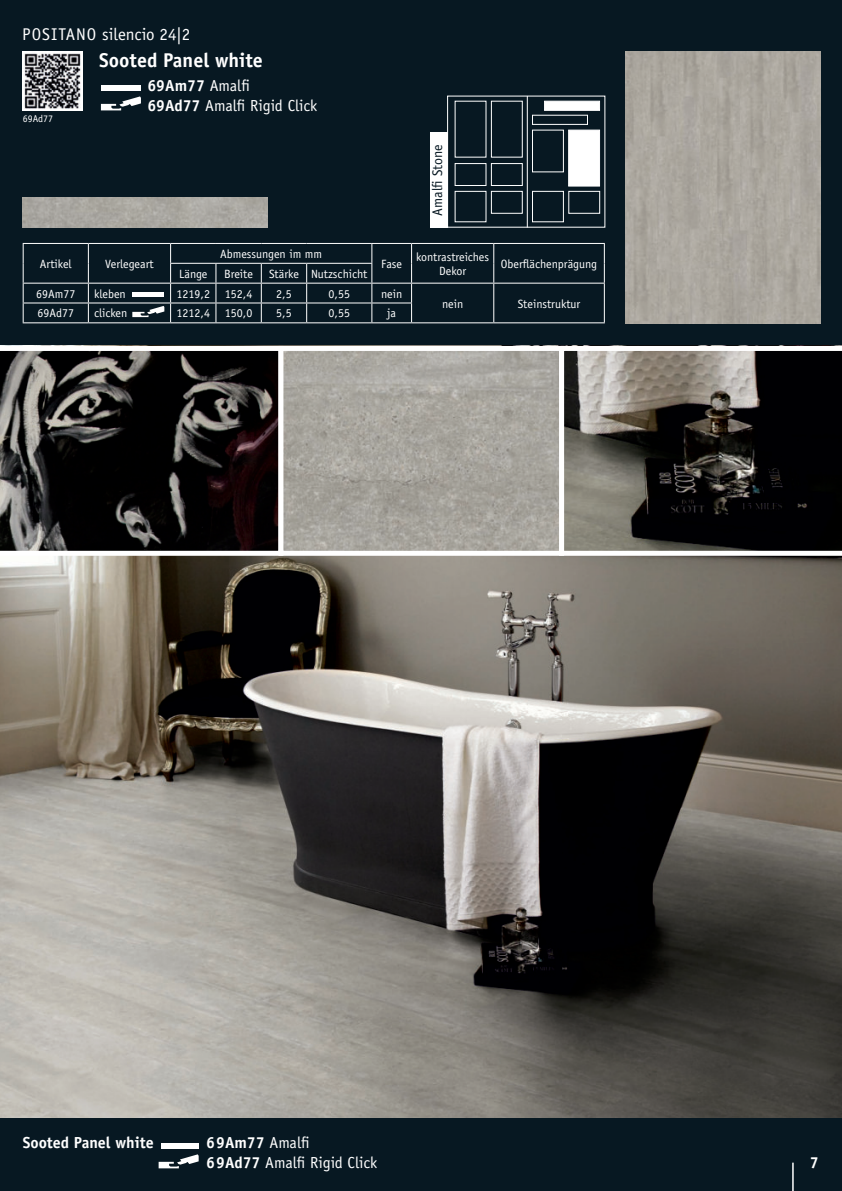
<style>
.page{position:relative;width:842px;height:1191px;background:#071822}
.page>*{position:absolute;margin:0;border:0;box-sizing:border-box;transform-origin:0 0}
.t1{font:700 20px "Officina Sans";color:#fff}
.t2{font:17px "Officina Sans";color:#fff}
.t3{font:16px/20px "Officina Sans";color:#fff}
.t4{font:700 16px "Officina Sans";color:#fff}
.t5{font:14px "Officina Sans";color:#071822}
.t6{font:12px/14.4px "Officina Sans";color:#fff;text-align:center}
.t7{font:10px "Officina Sans";color:#fff}
.s1{font-weight:700}
</style>
<div class="page">
<img style="left:0;top:556px;width:842px;height:561px">
<img style="left:284px;top:352px;width:274px;height:198px">
<svg style="left:0;top:346px;width:278px;height:210px;background:#312f2e"></svg>
<div style="left:278px;top:346px;width:286px;height:210px;border:5px solid #fff"></div>
<svg style="left:559px;top:346px;width:283px;height:210px;background:#4a4845"></svg>
<hr style="left:792px;top:1162px;width:2px;height:29px;background:#fff">
<img style="left:23px;top:51px;width:59px;height:60px">
<img style="left:625px;top:51px;width:195px;height:272px">
<div style="left:101px;top:85px;width:40px;height:6px;background:#fff"></div>
<svg style="left:101px;top:96px;width:40px;height:14px"></svg>
<hr style="left:23px;top:243px;width:65px;height:1px;background:#fff">
<hr style="left:88px;top:243px;width:83px;height:1px;background:#fff">
<hr style="left:171px;top:243px;width:45px;height:1px;background:#fff">
<hr style="left:216px;top:243px;width:45px;height:1px;background:#fff">
<hr style="left:261px;top:243px;width:46px;height:1px;background:#fff">
<hr style="left:307px;top:243px;width:65px;height:1px;background:#fff">
<hr style="left:372px;top:243px;width:40px;height:1px;background:#fff">
<hr style="left:412px;top:243px;width:82px;height:1px;background:#fff">
<hr style="left:494px;top:243px;width:111px;height:1px;background:#fff">
<hr style="left:170px;top:263px;width:46px;height:1px;background:#fff">
<hr style="left:216px;top:263px;width:45px;height:1px;background:#fff">
<hr style="left:261px;top:263px;width:46px;height:1px;background:#fff">
<hr style="left:307px;top:263px;width:65px;height:1px;background:#fff">
<hr style="left:23px;top:283px;width:65px;height:1px;background:#fff">
<hr style="left:88px;top:283px;width:83px;height:1px;background:#fff">
<hr style="left:171px;top:283px;width:45px;height:1px;background:#fff">
<hr style="left:216px;top:283px;width:45px;height:1px;background:#fff">
<hr style="left:261px;top:283px;width:46px;height:1px;background:#fff">
<hr style="left:307px;top:283px;width:65px;height:1px;background:#fff">
<hr style="left:372px;top:283px;width:40px;height:1px;background:#fff">
<hr style="left:412px;top:283px;width:82px;height:1px;background:#fff">
<hr style="left:494px;top:283px;width:111px;height:1px;background:#fff">
<hr style="left:23px;top:302px;width:65px;height:1px;background:#fff">
<svg style="left:23px;top:244px;width:1px;height:78px"></svg>
<hr style="left:88px;top:302px;width:83px;height:1px;background:#fff">
<svg style="left:88px;top:244px;width:1px;height:78px"></svg>
<hr style="left:171px;top:302px;width:45px;height:1px;background:#fff">
<svg style="left:170px;top:244px;width:1px;height:78px"></svg>
<hr style="left:216px;top:302px;width:45px;height:1px;background:#fff">
<svg style="left:215px;top:264px;width:1px;height:58px"></svg>
<hr style="left:261px;top:302px;width:46px;height:1px;background:#fff">
<svg style="left:261px;top:264px;width:1px;height:58px"></svg>
<hr style="left:307px;top:302px;width:65px;height:1px;background:#fff">
<svg style="left:306px;top:264px;width:1px;height:58px"></svg>
<hr style="left:372px;top:302px;width:40px;height:1px;background:#fff">
<svg style="left:371px;top:244px;width:1px;height:78px"></svg>
<svg style="left:411px;top:244px;width:1px;height:78px"></svg>
<svg style="left:493px;top:244px;width:1px;height:78px"></svg>
<svg style="left:604px;top:244px;width:1px;height:78px"></svg>
<hr style="left:23px;top:322px;width:65px;height:1px;background:#fff">
<hr style="left:88px;top:322px;width:83px;height:1px;background:#fff">
<hr style="left:171px;top:322px;width:45px;height:1px;background:#fff">
<hr style="left:216px;top:322px;width:45px;height:1px;background:#fff">
<hr style="left:261px;top:322px;width:46px;height:1px;background:#fff">
<hr style="left:307px;top:322px;width:65px;height:1px;background:#fff">
<hr style="left:372px;top:322px;width:40px;height:1px;background:#fff">
<hr style="left:412px;top:322px;width:82px;height:1px;background:#fff">
<hr style="left:494px;top:322px;width:111px;height:1px;background:#fff">
<div style="left:132px;top:292px;width:32px;height:5px;background:#fff"></div>
<svg style="left:132px;top:306px;width:32px;height:11px"></svg>
<hr style="left:527px;top:96px;width:1px;height:131px;background:#fff">
<div style="left:430px;top:132px;width:18px;height:95px;background:#fff"></div>
<div style="left:455px;top:163px;width:31px;height:23px;border:1px solid #fff"></div>
<div style="left:491px;top:101px;width:32px;height:56px;border:1px solid #fff"></div>
<div style="left:544px;top:101px;width:56px;height:10px;background:#fff;border:1px solid #fff"></div>
<div style="left:532px;top:130px;width:32px;height:42px;border:1px solid #fff"></div>
<div style="left:568px;top:130px;width:32px;height:56px;background:#fff;border:1px solid #fff"></div>
<div style="left:491px;top:163px;width:32px;height:23px;border:1px solid #fff"></div>
<div style="left:491px;top:191px;width:32px;height:23px;border:1px solid #fff"></div>
<div style="left:532px;top:115px;width:56px;height:10px;border:1px solid #fff"></div>
<div style="left:532px;top:191px;width:32px;height:31px;border:1px solid #fff"></div>
<div style="left:568px;top:191px;width:32px;height:23px;border:1px solid #fff"></div>
<div style="left:161px;top:1143px;width:38px;height:5px;background:#fff"></div>
<svg style="left:159px;top:1154px;width:40px;height:14px"></svg>
<img style="left:23px;top:197px;width:245px;height:30px">
<h2 class="t2" style="left:22px;top:27px;width:169px">POSITANO silencio 24|2</h2>
<h1 class="t1" style="left:99px;top:52px;width:165px">Sooted Panel white</h1>
<h3 class="t3" style="left:147px;top:76px;width:171px"><span class="s1">69Am77</span> Amalfi<br><span class="s1">69Ad77</span> Amalfi Rigid Click</h3>
<p class="t7" style="left:23px;top:115px;width:32px">69Ad77</p>
<p class="t6" style="left:40px;top:257px;width:33px">Artikel</p>
<p class="t6" style="left:105px;top:257px;width:50px">Verlegeart</p>
<p class="t6" style="left:220px;top:248px;width:104px">Abmessungen im mm</p>
<p class="t6" style="left:179px;top:267px;width:30px">Länge</p>
<p class="t6" style="left:224px;top:267px;width:30px">Breite</p>
<p class="t6" style="left:269px;top:267px;width:100px">Stärke Nutzschicht</p>
<p class="t5" style="left:432px;top:216px;width:73px;rotate:-90deg">Amalfi Stone</p>
<p class="t6" style="left:381px;top:257px;width:22px">Fase</p>
<p class="t6" style="left:416px;top:250px;width:74px">kontrastreiches<br>Dekor</p>
<p class="t6" style="left:501px;top:257px;width:98px">Oberflächenprägung</p>
<p class="t6" style="left:36px;top:287px;width:41px">69Am77</p>
<p class="t6" style="left:94px;top:287px;width:33px">kleben</p>
<p class="t6" style="left:176px;top:287px;width:77px">1219,2 152,4</p>
<p class="t6" style="left:276px;top:287px;width:17px">2,5</p>
<p class="t6" style="left:328px;top:287px;width:23px">0,55</p>
<p class="t6" style="left:381px;top:287px;width:23px">nein</p>
<p class="t6" style="left:38px;top:307px;width:38px">69Ad77</p>
<p class="t6" style="left:94px;top:307px;width:35px">clicken</p>
<p class="t6" style="left:176px;top:307px;width:77px">1212,4 150,0</p>
<p class="t6" style="left:276px;top:307px;width:17px">5,5</p>
<p class="t6" style="left:328px;top:307px;width:23px">0,55</p>
<p class="t6" style="left:387px;top:307px;width:10px">ja</p>
<p class="t6" style="left:442px;top:297px;width:23px">nein</p>
<p class="t6" style="left:518px;top:297px;width:64px">Steinstruktur</p>
<h3 class="t4" style="left:23px;top:1136px;width:132px">Sooted Panel white</h3>
<h3 class="t3" style="left:206px;top:1134px;width:173px"><span class="s1">69Am77</span> Amalfi<br><span class="s1">69Ad77</span> Amalfi Rigid Click</h3>
<h3 class="t4" style="left:810px;top:1156px;width:10px">7</h3>
</div>
